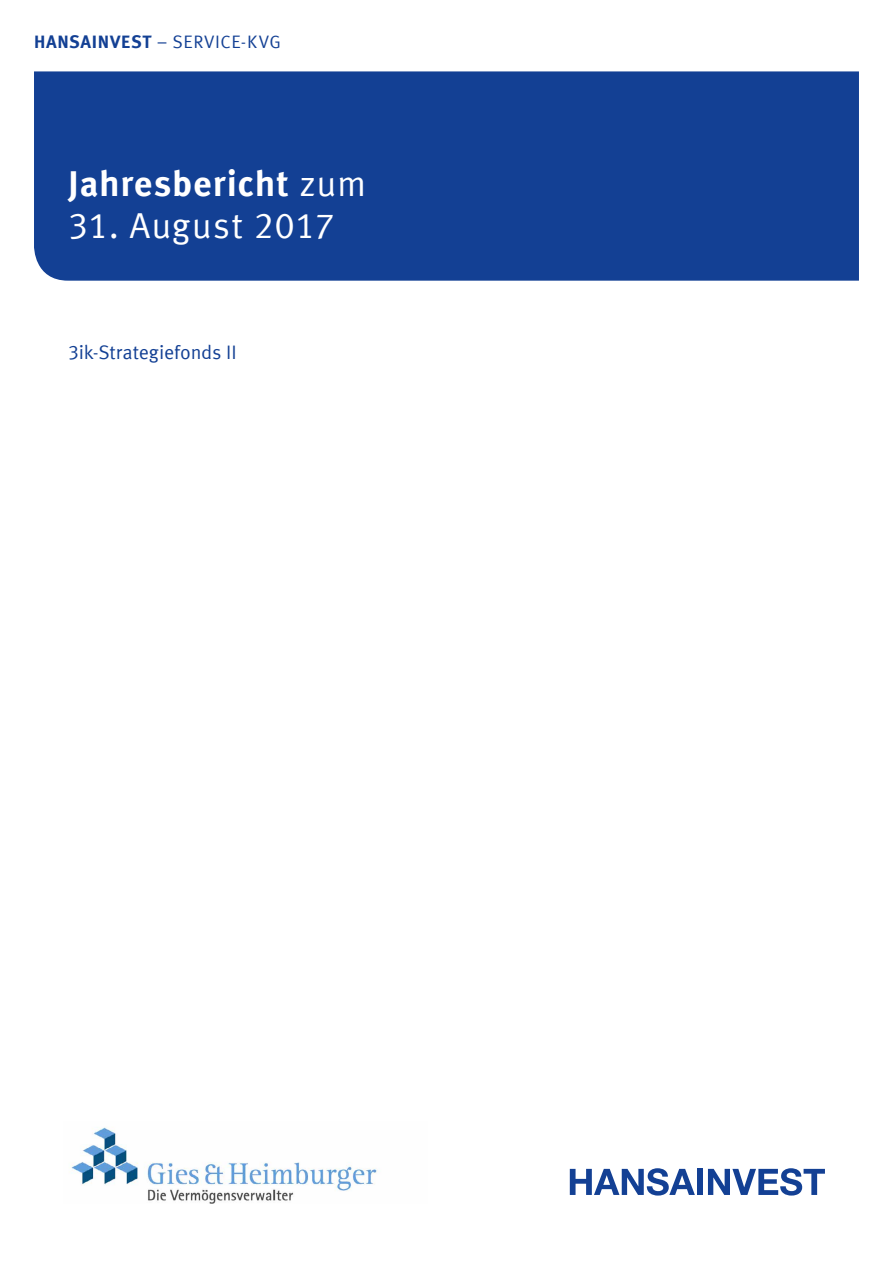
<style>
.page{position:relative;width:893px;height:1263px;background:#fff}
.page>*{position:absolute;margin:0;border:0;box-sizing:border-box;transform-origin:0 0}
.t1{font:700 36px "Meta Offc Pro";letter-spacing:.02em;color:#fff}
.t2{font:36px "Meta Offc Pro Norm";letter-spacing:.015em;color:#fff}
.t3{font:19.5px "Meta Offc Pro Norm";letter-spacing:-.005em;color:#134094}
.t4{font:18px "Meta Offc Pro Norm";letter-spacing:.03em;color:#134094}
.s1{font-family:"Meta Offc Pro";font-weight:700}
.s2{font-family:"Meta Offc Pro Norm";font-weight:400}
</style>
<div class="page">
<div style="left:34px;top:71px;width:825px;height:210px;background:#134094"></div>
<svg style="left:570px;top:1168px;width:125px;height:27px"></svg>
<div style="left:697px;top:1169px;width:6px;height:26px;background:#134094"></div>
<svg style="left:708px;top:1168px;width:117px;height:27px"></svg>
<img style="left:71px;top:1127px;width:307px;height:76px">
<p class="t4" style="left:34px;top:28px;width:248px"><span class="s1">HANSAINVEST</span> – SERVICE-KVG</p>
<h1 class="t1" style="left:68px;top:155px;width:300px">Jahresbericht <span class="s2">zum</span></h1>
<h1 class="t2" style="left:68px;top:198px;width:268px">31. August 2017</h1>
<p class="t3" style="left:68px;top:338px;width:170px">3ik-Strategiefonds II</p>
</div>
